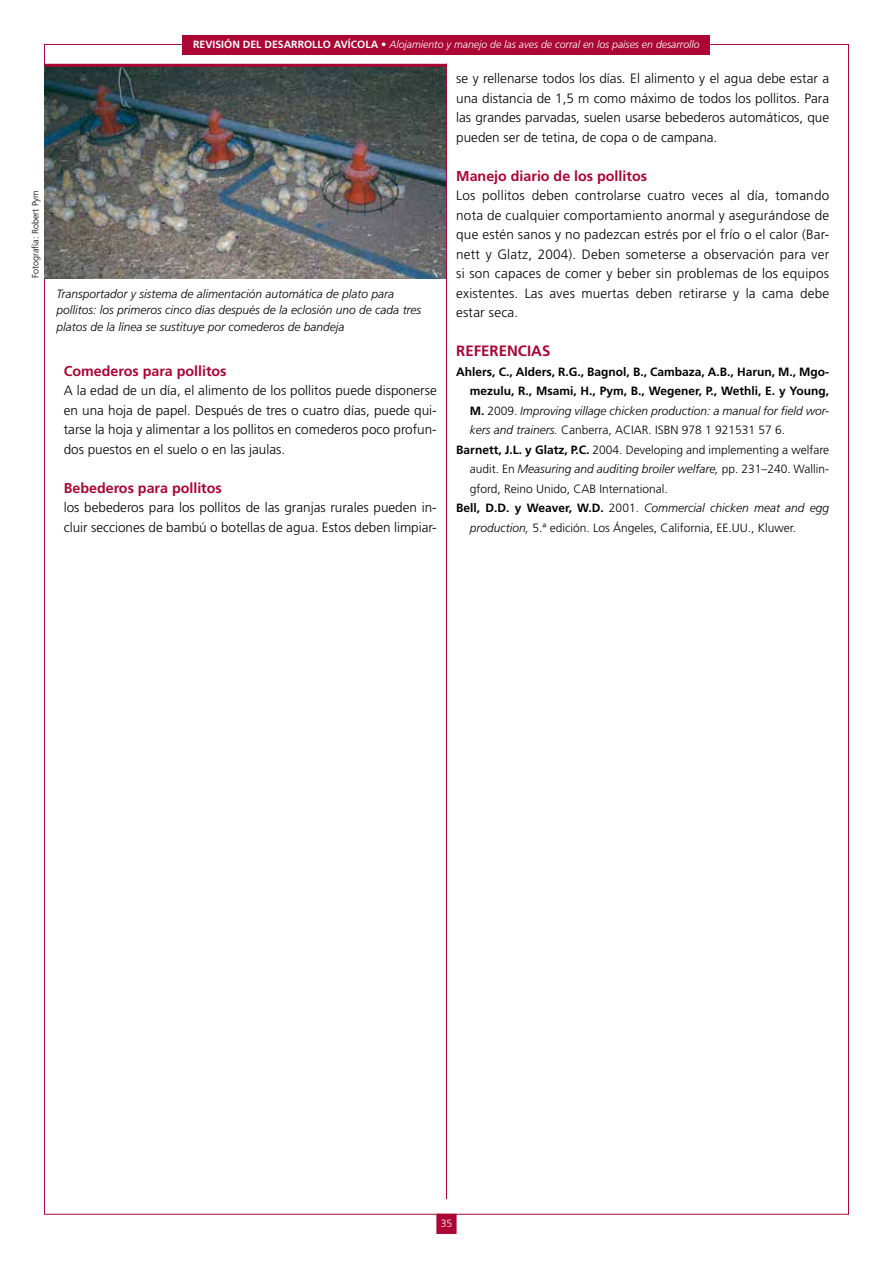
<style>
.page{position:relative;width:893px;height:1263px;background:#fff}
.page>*{position:absolute;margin:0;border:0;box-sizing:border-box;transform-origin:0 0}
.t1{font:700 15px "Frutiger LT Std";color:#ab0634}
.t2{font:700 14.25px "Frutiger LT Std";color:#ab0634}
.t3{font:300 13.5px/19.5px "Frutiger LT Std";color:#000;text-align:justify}
.t4{font:italic 300 12px/16.5px "Frutiger LT Std";color:#000}
.t5{font:300 12px "Frutiger LT Std";color:#000}
.t6{font:700 12px "Frutiger LT Std";color:#000}
.t7{font:italic 300 10.5px "Frutiger LT Std";color:#fff}
.t8{font:300 10.5px "Frutiger LT Std";color:#fff}
.t9{font:300 9px "Frutiger LT Std";color:#000}
.s1{font-weight:700;font-style:normal}
.s2{font-style:normal}
.s3{font-style:italic}
.s4{font-weight:700}
</style>
<div class="page">
<div style="left:437px;top:1214px;width:19px;height:19px;background:#ab0634"></div>
<div style="left:183px;top:35px;width:527px;height:19px;background:#ab0634"></div>
<img style="left:44px;top:65px;width:402px;height:213px">
<hr style="left:45px;top:64px;width:402px;height:3px;background:#ab0634">
<hr style="left:446px;top:64px;width:1px;height:1135px;background:#ab0634">
<p class="t9" style="left:30px;top:278px;width:90px;rotate:-90deg">Fotografía: Robert Pym</p>
<p class="t7" style="left:193px;top:38px;width:508px"><span class="s1">REVISIÓN DEL DESARROLLO AVÍCOLA •</span> Alojamiento y manejo de las aves de corral en los países en desarrollo</p>
<p class="t4" style="left:57px;top:286px;width:366px">Transportador y sistema de alimentación automática de plato para pollitos: los primeros cinco días después de la eclosión uno de cada tres platos de la línea se sustituye por comederos de bandeja</p>
<p class="t2" style="left:64px;top:362px;width:164px">Comederos para pollitos</p>
<p class="t3" style="left:64px;top:381px;width:374px">A la edad de un día, el alimento de los pollitos puede disponerse en una hoja de papel. Después de tres o cuatro días, puede qui&shy;tarse la hoja y alimentar a los pollitos en comederos poco profun&shy;dos puestos en el suelo o en las jaulas.</p>
<p class="t2" style="left:64px;top:479px;width:160px">Bebederos para pollitos</p>
<p class="t3" style="left:64px;top:498px;width:374px">los bebederos para los pollitos de las granjas rurales pueden in&shy;cluir secciones de bambú o botellas de agua. Estos deben limpiar-</p>
<p class="t3" style="left:456px;top:69px;width:374px">se y rellenarse todos los días. El alimento y el agua debe estar a una distancia de 1,5 m como máximo de todos los pollitos. Para las grandes parvadas, suelen usarse bebederos automáticos, que pueden ser de tetina, de copa o de campana.</p>
<p class="t2" style="left:456px;top:167px;width:192px">Manejo diario de los pollitos</p>
<p class="t3" style="left:456px;top:186px;width:374px">Los pollitos deben controlarse cuatro veces al día, tomando nota de cualquier comportamiento anormal y asegurándose de que estén sanos y no padezcan estrés por el frío o el calor (Bar&shy;nett y Glatz, 2004). Deben someterse a observación para ver si son capaces de comer y beber sin problemas de los equipos existentes. Las aves muertas deben retirarse y la cama debe estar seca.</p>
<p class="t1" style="left:456px;top:342px;width:96px">REFERENCIAS</p>
<p class="t6" style="left:456px;top:365px;width:374px">Ahlers, C., Alders, R.G., Bagnol, B., Cambaza, A.B., Harun, M ., Mgo-</p>
<p class="t6" style="left:470px;top:384px;width:361px">mezulu, R., Msami, H ., Pym, B., Wegener, P., Wethli, E. y Young,</p>
<p class="t4" style="left:470px;top:403px;width:361px"><span class="s1">M .</span> <span class="s2">2009.</span> Improving village chicken production: a manual for field wor-</p>
<p class="t5" style="left:470px;top:423px;width:317px"><span class="s3">kers and trainers.</span> Canberra, ACIAR. ISBN 978 1 921531 57 6.</p>
<p class="t5" style="left:456px;top:443px;width:374px"><span class="s4">Barnett, J.L. y Glatz, P.C.</span> 2004. Developing and implementing a welfare</p>
<p class="t4" style="left:470px;top:461px;width:361px"><span class="s2">audit. En</span> Measuring and auditing broiler welfare, <span class="s2">pp. 231–240. Wallin-</span></p>
<p class="t5" style="left:470px;top:482px;width:200px">gford, Reino Unido, CAB International.</p>
<p class="t4" style="left:456px;top:500px;width:374px"><span class="s1">Bell, D.D. y Weaver, W.D.</span> <span class="s2">2001.</span> Commercial chicken meat and egg</p>
<p class="t5" style="left:470px;top:521px;width:328px"><span class="s3">production,</span> 5.ª edición. Los Ángeles, California, EE.UU., Kluwer.</p>
<p class="t8" style="left:441px;top:1217px;width:13px">35</p>
</div>
